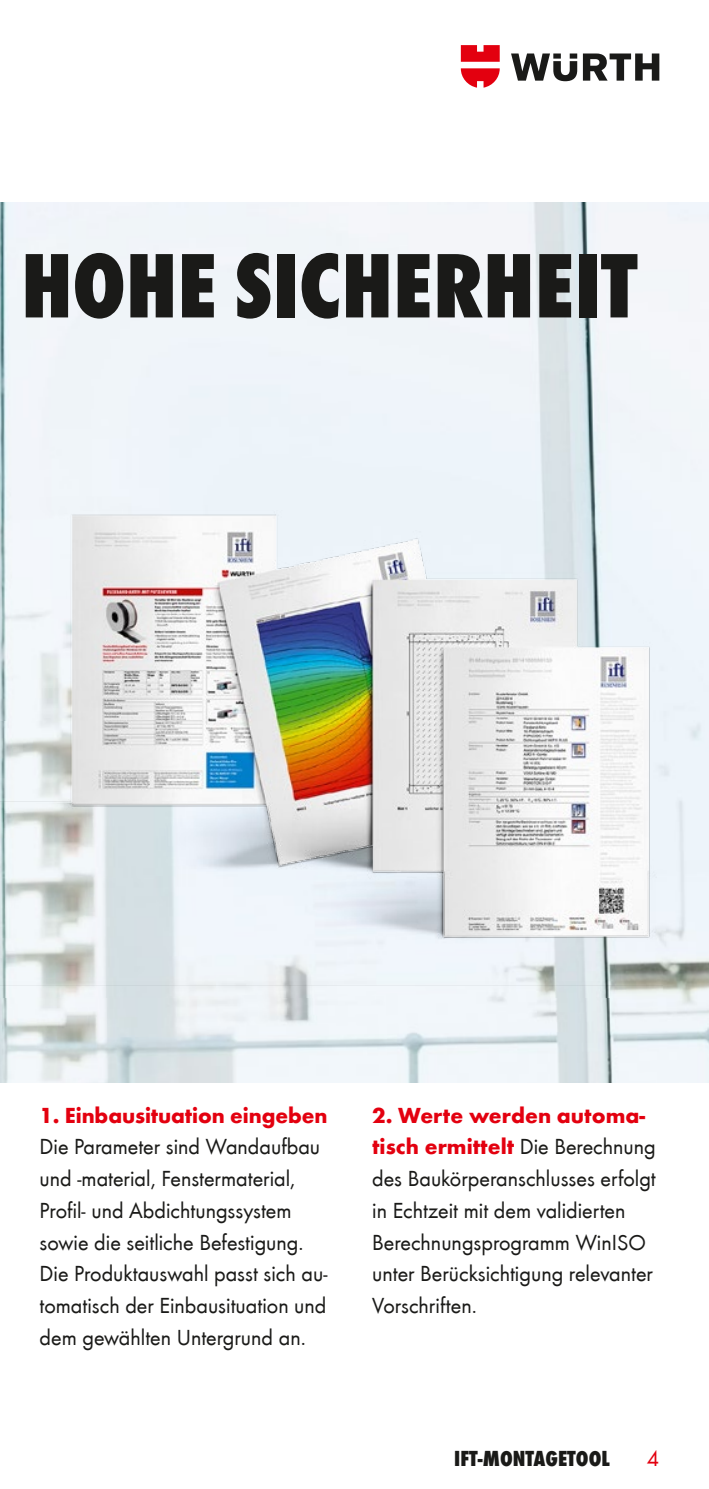
<style>
.page{position:relative;width:709px;height:1489px;background:#fff}
.page>*{position:absolute;margin:0;border:0;box-sizing:border-box;transform-origin:0 0}
.t1{font:800 condensed 95px "Wuerth";letter-spacing:.005em;color:#1a1a18}
.t2{font:22.5px/31.8px "Wuerth";color:#1a1a18}
.t3{font:700 22.5px "Wuerth";letter-spacing:-.005em;color:#e3000f}
.t4{font:800 condensed 22.5px "Wuerth";color:#1a1a18}
.t5{font:22.5px "Wuerth";color:#e3000f}
.s1{font-weight:700;color:#e3000f}
</style>
<div class="page">
<svg style="left:511px;top:53px;width:148px;height:28px"></svg>
<svg style="left:461px;top:45px;width:38px;height:43px"></svg>
<img style="left:0;top:202px;width:709px;height:879px">
<img style="left:36px;top:511px;width:626px;height:210px">
<img style="left:0;top:721px;width:662px;height:276px">
<h1 class="t1" style="left:21px;top:219px;width:617px">HOHE SICHERHEIT</h1>
<p class="t3" style="left:40px;top:1098px;width:289px">1. Einbausituation eingeben</p>
<p class="t2" style="left:40px;top:1129px;width:289px">Die Parameter sind Wandaufbau und -material, Fenstermaterial,<br>Profil- und Abdichtungssystem sowie die seitliche Befestigung.<br>Die Produktauswahl passt sich au&shy;tomatisch der Einbausituation und dem gewählten Untergrund an.</p>
<p class="t2" style="left:372px;top:1098px;width:285px"><span class="s1">2. Werte werden automa&shy;tisch ermittelt</span> Die Berechnung des Baukörperanschlusses erfolgt in Echtzeit mit dem validierten<br>Berechnungsprogramm WinISO unter Berücksichtigung relevanter<br>Vorschriften.</p>
<p class="t4" style="left:454px;top:1442px;width:157px">IFT-MONTAGETOOL</p>
<p class="t5" style="left:647px;top:1442px;width:14px">4</p>
</div>
